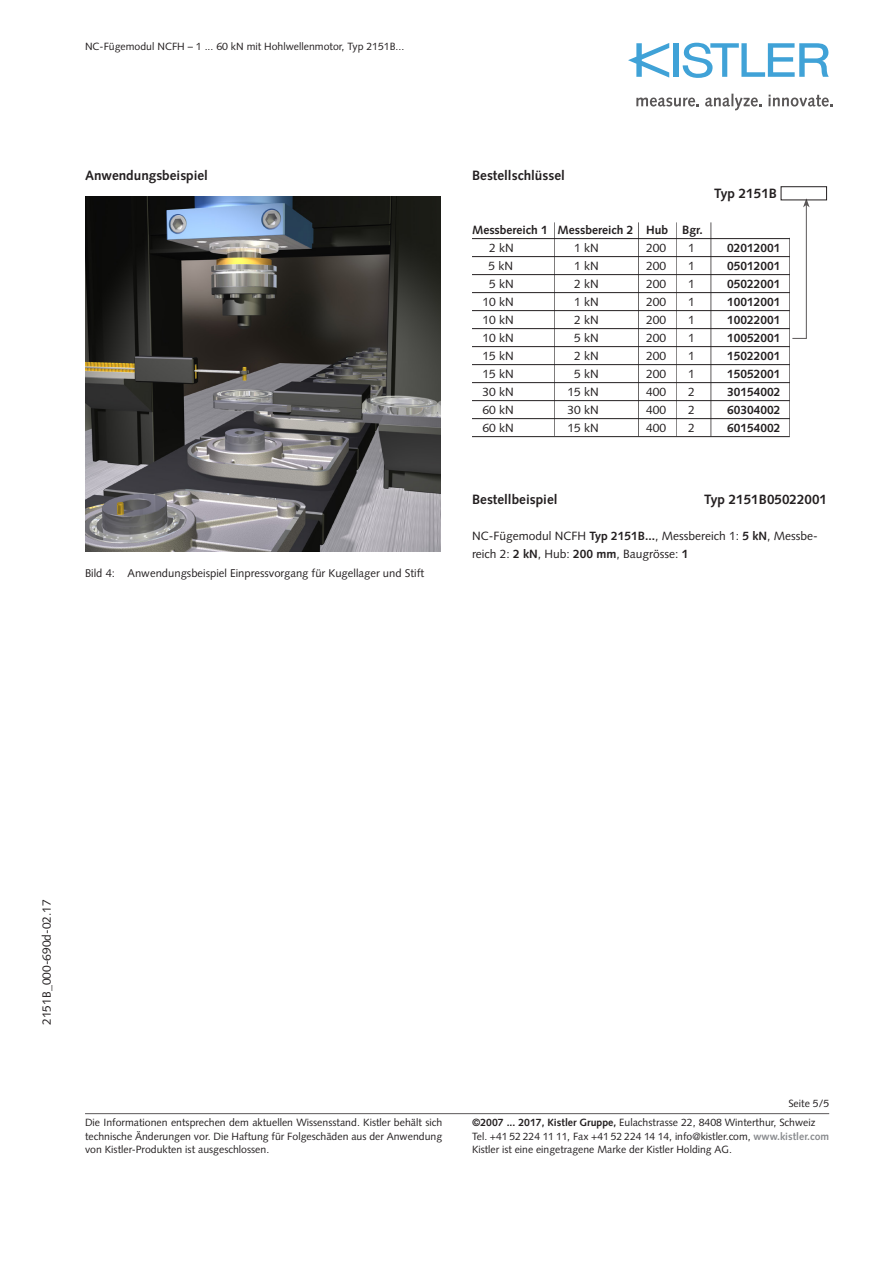
<style>
.page{position:relative;width:893px;height:1263px;background:#fff}
.page>*{position:absolute;margin:0;border:0;box-sizing:border-box;transform-origin:0 0}
._2_00_U-Titel{font:700 13.5px "Syntax LT Std";color:#231f20}
._3_00_Tab_ohne_Linie{font:700 13.5px "Syntax LT Std";color:#231f20}
._0_00_Body{font:700 13.5px "Syntax LT Std";color:#231f20}
._3_20_Tab_Titel_Lini{font:12px "Syntax LT Std";color:#231f20}
._3_20_Tab_Titel_Lini-2{font:700 12px "Syntax LT Std";color:#231f20}
._3_00_Tab_ohne_Linie-2{font:12px/18px "Syntax LT Std";color:#231f20}
._4_00_Legende{font:11.25px "Syntax LT Std";color:#231f20}
.t1{font:10.5px/13.5px "Syntax LT Std";color:#231f20;text-align:justify}
.s1{font-weight:700}
.s2{font-weight:700;color:#8a8c8f}
</style>
<div class="page">
<hr style="left:85px;top:1113px;width:744px;height:1px;background:#231f20">
<div style="left:673px;top:43px;width:6px;height:34px;background:#40a2d7"></div>
<svg style="left:683px;top:43px;width:146px;height:35px"></svg>
<svg style="left:628px;top:43px;width:41px;height:35px"></svg>
<svg style="left:636px;top:98px;width:63px;height:9px"></svg>
<svg style="left:705px;top:94px;width:57px;height:16px"></svg>
<svg style="left:768px;top:95px;width:65px;height:12px"></svg>
<img style="left:85px;top:196px;width:356px;height:356px">
<hr style="left:472px;top:238px;width:318px;height:1px;background:#231f20">
<hr style="left:472px;top:256px;width:318px;height:1px;background:#231f20">
<hr style="left:472px;top:274px;width:318px;height:1px;background:#231f20">
<hr style="left:472px;top:292px;width:318px;height:1px;background:#231f20">
<hr style="left:472px;top:310px;width:318px;height:1px;background:#231f20">
<hr style="left:472px;top:328px;width:318px;height:1px;background:#231f20">
<hr style="left:472px;top:346px;width:318px;height:1px;background:#231f20">
<hr style="left:472px;top:364px;width:318px;height:1px;background:#231f20">
<hr style="left:472px;top:382px;width:318px;height:1px;background:#231f20">
<hr style="left:472px;top:400px;width:318px;height:1px;background:#231f20">
<hr style="left:472px;top:418px;width:318px;height:1px;background:#231f20">
<hr style="left:472px;top:436px;width:318px;height:1px;background:#231f20">
<div style="left:781px;top:186px;width:46px;height:14px;border:1px solid #231f20"></div>
<hr style="left:554px;top:222px;width:1px;height:214px;background:#231f20">
<hr style="left:806px;top:205px;width:1px;height:134px;background:#231f20">
<svg style="left:803px;top:198px;width:7px;height:9px"></svg>
<hr style="left:711px;top:222px;width:1px;height:214px;background:#231f20">
<hr style="left:638px;top:222px;width:1px;height:214px;background:#231f20">
<hr style="left:676px;top:222px;width:1px;height:214px;background:#231f20">
<svg style="left:792px;top:338px;width:14px;height:1px"></svg>
<hr style="left:789px;top:238px;width:1px;height:198px;background:#231f20">
<p class="t1" style="left:85px;top:40px;width:321px">NC-Fügemodul NCFH – 1 ... 60 kN mit Hohlwellenmotor, Typ 2151B...</p>
<p class="_2_00_U-Titel" style="left:85px;top:168px;width:125px">Anwendungsbeispiel</p>
<p class="_4_00_Legende" style="left:85px;top:567px;width:341px">Bild 4: Anwendungsbeispiel Einpressvorgang für Kugellager und Stift</p>
<p class="_2_00_U-Titel" style="left:472px;top:168px;width:94px">Bestellschlüssel</p>
<p class="_0_00_Body" style="left:714px;top:186px;width:64px">Typ 2151B</p>
<p class="_3_20_Tab_Titel_Lini-2" style="left:472px;top:223px;width:232px">Messbereich 1 Messbereich 2 Hub Bgr.</p>
<p class="_3_20_Tab_Titel_Lini" style="left:489px;top:241px;width:26px">2 kN</p>
<p class="_3_20_Tab_Titel_Lini" style="left:574px;top:241px;width:26px">1 kN</p>
<p class="_3_20_Tab_Titel_Lini" style="left:646px;top:241px;width:22px">200</p>
<p class="_3_20_Tab_Titel_Lini" style="left:688px;top:241px;width:8px">1</p>
<p class="_3_20_Tab_Titel_Lini-2" style="left:727px;top:241px;width:55px">02012001</p>
<p class="_3_20_Tab_Titel_Lini" style="left:488px;top:259px;width:26px">5 kN</p>
<p class="_3_20_Tab_Titel_Lini" style="left:574px;top:259px;width:26px">1 kN</p>
<p class="_3_20_Tab_Titel_Lini" style="left:646px;top:259px;width:22px">200</p>
<p class="_3_20_Tab_Titel_Lini" style="left:688px;top:259px;width:8px">1</p>
<p class="_3_20_Tab_Titel_Lini-2" style="left:727px;top:259px;width:55px">05012001</p>
<p class="_3_20_Tab_Titel_Lini" style="left:489px;top:277px;width:26px">5 kN</p>
<p class="_3_20_Tab_Titel_Lini" style="left:574px;top:277px;width:26px">2 kN</p>
<p class="_3_20_Tab_Titel_Lini" style="left:646px;top:277px;width:22px">200</p>
<p class="_3_20_Tab_Titel_Lini" style="left:688px;top:277px;width:8px">1</p>
<p class="_3_20_Tab_Titel_Lini-2" style="left:727px;top:277px;width:55px">05022001</p>
<p class="_3_20_Tab_Titel_Lini" style="left:482px;top:295px;width:33px">10 kN</p>
<p class="_3_20_Tab_Titel_Lini" style="left:574px;top:295px;width:26px">1 kN</p>
<p class="_3_20_Tab_Titel_Lini" style="left:646px;top:295px;width:22px">200</p>
<p class="_3_20_Tab_Titel_Lini" style="left:688px;top:295px;width:8px">1</p>
<p class="_3_20_Tab_Titel_Lini-2" style="left:727px;top:295px;width:55px">10012001</p>
<p class="_3_20_Tab_Titel_Lini" style="left:482px;top:313px;width:33px">10 kN</p>
<p class="_3_20_Tab_Titel_Lini" style="left:574px;top:313px;width:26px">2 kN</p>
<p class="_3_20_Tab_Titel_Lini" style="left:646px;top:313px;width:22px">200</p>
<p class="_3_20_Tab_Titel_Lini" style="left:688px;top:313px;width:8px">1</p>
<p class="_3_20_Tab_Titel_Lini-2" style="left:727px;top:313px;width:55px">10022001</p>
<p class="_3_20_Tab_Titel_Lini" style="left:482px;top:331px;width:33px">10 kN</p>
<p class="_3_20_Tab_Titel_Lini" style="left:574px;top:331px;width:26px">5 kN</p>
<p class="_3_20_Tab_Titel_Lini" style="left:646px;top:331px;width:22px">200</p>
<p class="_3_20_Tab_Titel_Lini" style="left:688px;top:331px;width:8px">1</p>
<p class="_3_20_Tab_Titel_Lini-2" style="left:727px;top:331px;width:55px">10052001</p>
<p class="_3_20_Tab_Titel_Lini" style="left:482px;top:349px;width:33px">15 kN</p>
<p class="_3_20_Tab_Titel_Lini" style="left:574px;top:349px;width:26px">2 kN</p>
<p class="_3_20_Tab_Titel_Lini" style="left:646px;top:349px;width:22px">200</p>
<p class="_3_20_Tab_Titel_Lini" style="left:688px;top:349px;width:8px">1</p>
<p class="_3_20_Tab_Titel_Lini-2" style="left:727px;top:349px;width:55px">15022001</p>
<p class="_3_20_Tab_Titel_Lini" style="left:482px;top:367px;width:33px">15 kN</p>
<p class="_3_20_Tab_Titel_Lini" style="left:574px;top:367px;width:26px">5 kN</p>
<p class="_3_20_Tab_Titel_Lini" style="left:646px;top:367px;width:22px">200</p>
<p class="_3_20_Tab_Titel_Lini" style="left:688px;top:367px;width:8px">1</p>
<p class="_3_20_Tab_Titel_Lini-2" style="left:727px;top:367px;width:55px">15052001</p>
<p class="_3_20_Tab_Titel_Lini" style="left:482px;top:385px;width:33px">30 kN</p>
<p class="_3_20_Tab_Titel_Lini" style="left:567px;top:385px;width:33px">15 kN</p>
<p class="_3_20_Tab_Titel_Lini" style="left:646px;top:385px;width:22px">400</p>
<p class="_3_20_Tab_Titel_Lini" style="left:688px;top:385px;width:8px">2</p>
<p class="_3_20_Tab_Titel_Lini-2" style="left:727px;top:385px;width:55px">30154002</p>
<p class="_3_20_Tab_Titel_Lini" style="left:482px;top:403px;width:33px">60 kN</p>
<p class="_3_20_Tab_Titel_Lini" style="left:567px;top:403px;width:33px">30 kN</p>
<p class="_3_20_Tab_Titel_Lini" style="left:646px;top:403px;width:22px">400</p>
<p class="_3_20_Tab_Titel_Lini" style="left:688px;top:403px;width:8px">2</p>
<p class="_3_20_Tab_Titel_Lini-2" style="left:727px;top:403px;width:55px">60304002</p>
<p class="_3_20_Tab_Titel_Lini" style="left:482px;top:421px;width:33px">60 kN</p>
<p class="_3_20_Tab_Titel_Lini" style="left:567px;top:421px;width:33px">15 kN</p>
<p class="_3_20_Tab_Titel_Lini" style="left:646px;top:421px;width:22px">400</p>
<p class="_3_20_Tab_Titel_Lini" style="left:688px;top:421px;width:8px">2</p>
<p class="_3_20_Tab_Titel_Lini-2" style="left:727px;top:421px;width:55px">60154002</p>
<p class="_3_00_Tab_ohne_Linie" style="left:472px;top:492px;width:87px">Bestellbeispiel</p>
<p class="_3_00_Tab_ohne_Linie" style="left:704px;top:492px;width:124px">Typ 2151B05022001</p>
<p class="_3_00_Tab_ohne_Linie-2" style="left:472px;top:527px;width:347px">NC-Fügemodul NCFH <span class="s1">Typ 2151B...</span>, Messbereich 1: <span class="s1">5 kN</span>, Messbe&shy;reich 2: <span class="s1">2 kN</span>, Hub: <span class="s1">200 mm</span>, Baugrösse: <span class="s1">1</span></p>
<p class="_3_00_Tab_ohne_Linie-2" style="left:38px;top:1025px;width:127px;rotate:-90deg">2151B_000-690d-02.17</p>
<p class="t1" style="left:788px;top:1097px;width:42px">Seite 5/5</p>
<p class="t1" style="left:85px;top:1116px;width:359px">Die Informationen entsprechen dem aktuellen Wissensstand. Kistler behält sich technische Änderungen vor. Die Haftung für Folgeschäden aus der Anwendung von Kistler-Produkten ist ausgeschlossen.</p>
<p class="t1" style="left:472px;top:1116px;width:359px;text-align:left"><span class="s1">©2007 ... 2017, Kistler Gruppe,</span> Eulachstrasse 22, 8408 Winterthur, Schweiz<br>Tel. +41 52 224 11 11, Fax +41 52 224 14 14, info@kistler.com, <span class="s2">www.kistler.com<br></span>Kistler ist eine eingetragene Marke der Kistler Holding AG.</p>
</div>
